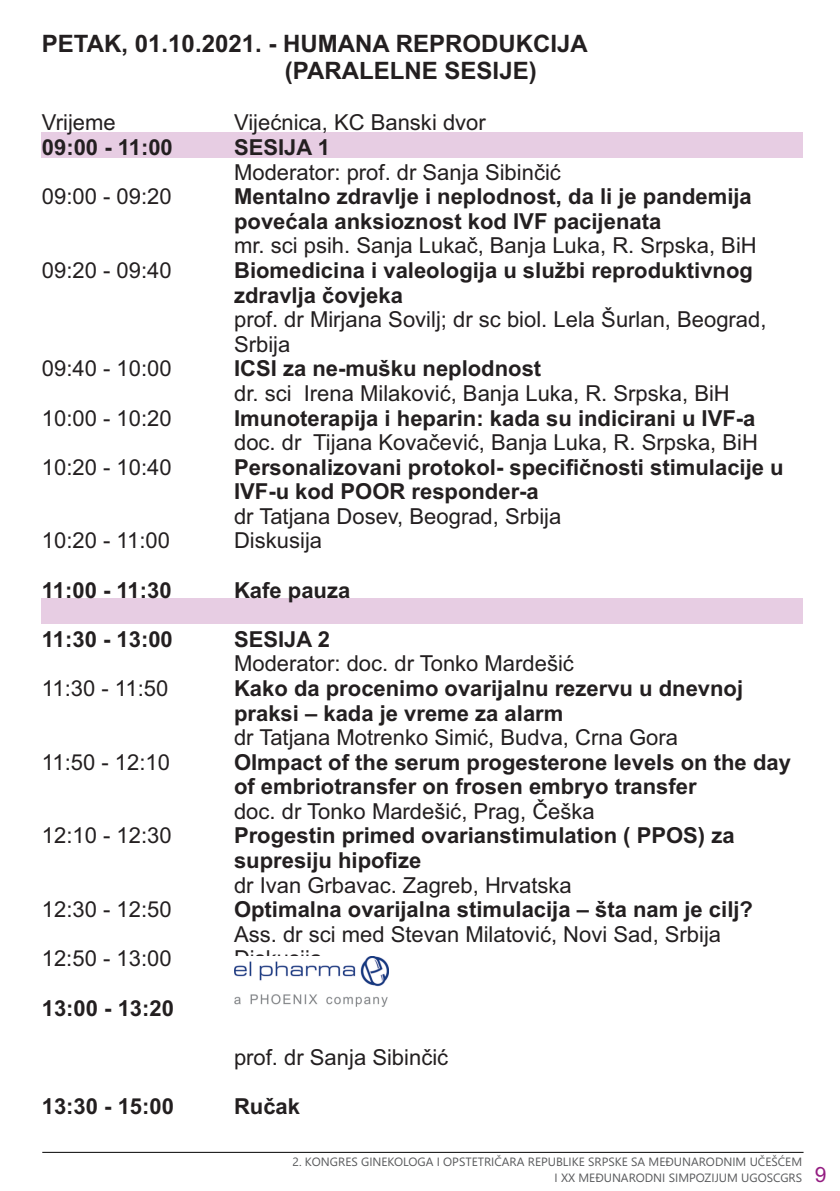
<style>
.page{position:relative;width:840px;height:1191px;background:#fff}
.page>*{position:absolute;margin:0;border:0;box-sizing:border-box;transform-origin:0 0}
.t1{font:700 24px/26.8px "Arial";color:#231f20}
.t2{font:700 22px/24.6px "Arial";color:#231f20}
.t3{font:22px/24.6px "Arial";color:#231f20}
.t4{font:12px/16px "Segoe UI";color:#58595b}
.s1{font-family:"Arial";font-size:21px;color:#941d82}
</style>
<div class="page">
<div style="left:41px;top:598px;width:761px;height:25px;background:#e7cde3"></div>
<div style="left:41px;top:132px;width:760px;height:26px;background:#e7cde3"></div>
<hr style="left:42px;top:1152px;width:761px;height:1px;background:#000">
<img style="left:234px;top:956px;width:154px;height:50px">
<p class="t1" style="left:285px;top:32px;width:304px;text-indent:-243px">PETAK, 01.10.2021. - HUMANA REPRODUKCIJA (PARALELNE SESIJE)</p>
<p class="t3" style="left:42px;top:112px;width:75px">Vrijeme</p>
<p class="t3" style="left:234px;top:112px;width:253px">Vijećnica, KC Banski dvor</p>
<p class="t2" style="left:42px;top:137px;width:132px">09:00 - 11:00</p>
<p class="t2" style="left:234px;top:137px;width:97px">SESIJA 1</p>
<p class="t3" style="left:234px;top:162px;width:328px">Moderator: prof. dr Sanja Sibinčić</p>
<p class="t3" style="left:42px;top:186px;width:131px">09:00 - 09:20</p>
<p class="t2" style="left:234px;top:186px;width:519px">Mentalno zdravlje i neplodnost, da li je pandemija povećala anksioznost kod IVF pacijenata</p>
<p class="t3" style="left:234px;top:235px;width:524px">mr. sci psih. Sanja Lukač, Banja Luka, R. Srpska, BiH</p>
<p class="t3" style="left:42px;top:260px;width:131px">09:20 - 09:40</p>
<p class="t2" style="left:234px;top:260px;width:520px">Biomedicina i valeologija u službi reproduktivnog zdravlja čovjeka</p>
<p class="t3" style="left:234px;top:309px;width:533px">prof. dr Mirjana Sovilj; dr sc biol. Lela Šurlan, Beograd,<br>Srbija</p>
<p class="t3" style="left:42px;top:358px;width:131px">09:40 - 10:00</p>
<p class="t2" style="left:234px;top:358px;width:308px">ICSI za ne-mušku neplodnost</p>
<p class="t3" style="left:234px;top:383px;width:497px">dr. sci Irena Milaković, Banja Luka, R. Srpska, BiH</p>
<p class="t3" style="left:42px;top:407px;width:131px">10:00 - 10:20</p>
<p class="t2" style="left:234px;top:407px;width:522px">Imunoterapija i heparin: kada su indicirani u IVF-a</p>
<p class="t3" style="left:234px;top:432px;width:525px">doc. dr Tijana Kovačević, Banja Luka, R. Srpska, BiH</p>
<p class="t3" style="left:42px;top:457px;width:131px">10:20 - 10:40</p>
<p class="t2" style="left:234px;top:457px;width:550px">Personalizovani protokol- specifičnosti stimulacije u<br>IVF-u kod POOR responder-a</p>
<p class="t3" style="left:234px;top:506px;width:328px">dr Tatjana Dosev, Beograd, Srbija</p>
<p class="t3" style="left:42px;top:530px;width:130px">10:20 - 11:00</p>
<p class="t3" style="left:234px;top:530px;width:89px">Diskusija</p>
<p class="t2" style="left:42px;top:579px;width:131px">11:00 - 11:30</p>
<p class="t2" style="left:234px;top:579px;width:118px">Kafe pauza</p>
<p class="t2" style="left:42px;top:629px;width:132px">11:30 - 13:00</p>
<p class="t2" style="left:234px;top:629px;width:97px">SESIJA 2</p>
<p class="t3" style="left:234px;top:653px;width:341px">Moderator: doc. dr Tonko Mardešić</p>
<p class="t3" style="left:42px;top:678px;width:128px">11:30 - 11:50</p>
<p class="t2" style="left:234px;top:678px;width:510px">Kako da procenimo ovarijalnu rezervu u dnevnoj praksi – kada je vreme za alarm</p>
<p class="t3" style="left:234px;top:727px;width:445px">dr Tatjana Motrenko Simić, Budva, Crna Gora</p>
<p class="t3" style="left:42px;top:751px;width:130px">11:50 - 12:10</p>
<p class="t2" style="left:234px;top:751px;width:558px">OImpact of the serum progesterone levels on the day of embriotransfer on frosen embryo transfer</p>
<p class="t3" style="left:234px;top:801px;width:362px">doc. dr Tonko Mardešić, Prag, Češka</p>
<p class="t3" style="left:42px;top:825px;width:131px">12:10 - 12:30</p>
<p class="t2" style="left:234px;top:825px;width:502px">Progestin primed ovarianstimulation ( PPOS) za supresiju hipofize</p>
<p class="t3" style="left:234px;top:874px;width:339px">dr Ivan Grbavac. Zagreb, Hrvatska</p>
<p class="t3" style="left:42px;top:899px;width:131px">12:30 - 12:50</p>
<p class="t2" style="left:234px;top:899px;width:520px">Optimalna ovarijalna stimulacija – šta nam je cilj?</p>
<p class="t3" style="left:234px;top:923px;width:488px">Ass. dr sci med Stevan Milatović, Novi Sad, Srbija</p>
<p class="t3" style="left:42px;top:948px;width:131px">12:50 - 13:00</p>
<p class="t3" style="left:234px;top:948px;width:89px">Diskusija</p>
<p class="t2" style="left:42px;top:997px;width:134px">13:00 - 13:20</p>
<p class="t3" style="left:234px;top:1046px;width:215px">prof. dr Sanja Sibinčić</p>
<p class="t2" style="left:42px;top:1096px;width:134px">13:30 - 15:00</p>
<p class="t2" style="left:234px;top:1096px;width:68px">Ručak</p>
<p class="t4" style="left:554px;top:1155px;width:273px;text-indent:-262px">2. KONGRES GINEKOLOGA I OPSTETRIČARA REPUBLIKE SRPSKE SA MEĐUNARODNIM UČEŠĆEM<br>I XX MEĐUNARODNI SIMPOZIJUM UGOSCGRS <span class="s1">9</span></p>
</div>
